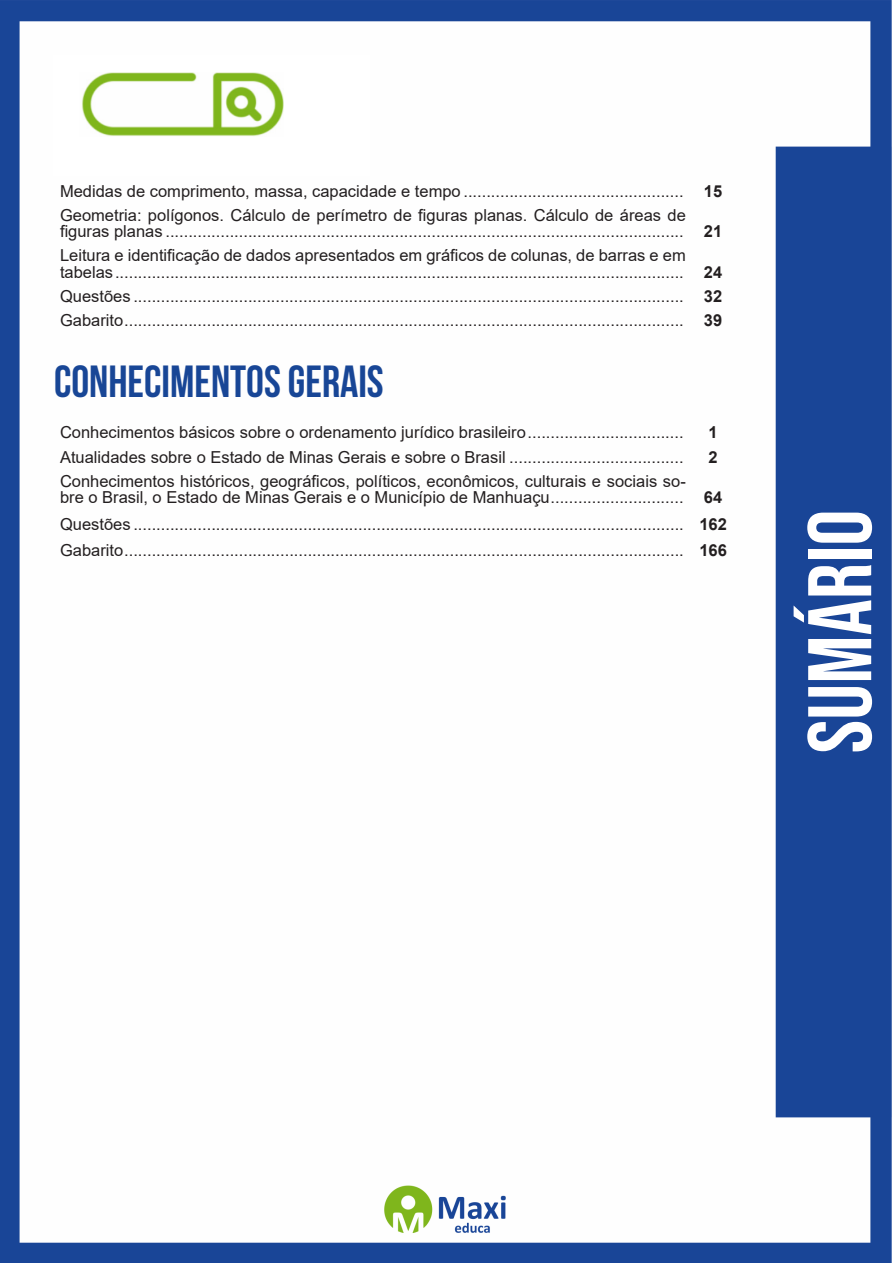
<style>
.page{position:relative;width:893px;height:1263px;background:#fff}
.page>*{position:absolute;margin:0;border:0;box-sizing:border-box;transform-origin:0 0}
.t1{font:90px "Bebas Neue";color:#fff}
.t2{font:700 45px "Bebas Neue";color:#184696}
.ALTERNATIVAS{font:16.5px/16.5px "Arial";color:#231f20}
.INDICE{font:700 16.5px "Arial";color:#231f20}
</style>
<div class="page">
<img style="left:0;top:0;width:892px;height:1263px">
<div style="left:53px;top:55px;width:317px;height:121px;background:#fff"></div>
<img style="left:82px;top:72px;width:201px;height:64px">
<p class="ALTERNATIVAS" style="left:60px;top:182px;width:625px">Medidas de comprimento, massa, capacidade e tempo ................................................</p>
<p class="INDICE" style="left:704px;top:179px;width:20px">15</p>
<p class="ALTERNATIVAS" style="left:60px;top:206px;width:627px">Geometria: polígonos. Cálculo de perímetro de figuras planas. Cálculo de áreas de figuras planas .................................................................................................................</p>
<p class="INDICE" style="left:704px;top:220px;width:20px">21</p>
<p class="ALTERNATIVAS" style="left:60px;top:247px;width:627px">Leitura e identificação de dados apresentados em gráficos de colunas, de barras e em tabelas............................................................................................................................</p>
<p class="INDICE" style="left:704px;top:260px;width:20px">24</p>
<p class="ALTERNATIVAS" style="left:60px;top:287px;width:625px">Questões ........................................................................................................................</p>
<p class="INDICE" style="left:704px;top:284px;width:20px">32</p>
<p class="ALTERNATIVAS" style="left:60px;top:311px;width:625px">Gabarito..........................................................................................................................</p>
<p class="INDICE" style="left:704px;top:308px;width:20px">39</p>
<p class="t2" style="left:54px;top:356px;width:331px">CONHECIMENTOS GERAIS</p>
<p class="ALTERNATIVAS" style="left:60px;top:424px;width:625px">Conhecimentos básicos sobre o ordenamento jurídico brasileiro..................................</p>
<p class="INDICE" style="left:708px;top:421px;width:11px">1</p>
<p class="ALTERNATIVAS" style="left:60px;top:448px;width:625px">Atualidades sobre o Estado de Minas Gerais e sobre o Brasil ......................................</p>
<p class="INDICE" style="left:708px;top:445px;width:11px">2</p>
<p class="ALTERNATIVAS" style="left:60px;top:472px;width:627px">Conhecimentos históricos, geográficos, políticos, econômicos, culturais e sociais so&shy;bre o Brasil, o Estado de Minas Gerais e o Município de Manhuaçu.............................</p>
<p class="INDICE" style="left:704px;top:486px;width:20px">64</p>
<p class="ALTERNATIVAS" style="left:60px;top:515px;width:625px">Questões ........................................................................................................................</p>
<p class="INDICE" style="left:699px;top:512px;width:29px">162</p>
<p class="ALTERNATIVAS" style="left:60px;top:542px;width:625px">Gabarito..........................................................................................................................</p>
<p class="INDICE" style="left:699px;top:539px;width:29px">166</p>
<h1 class="t1" style="left:789px;top:753px;width:245px;rotate:-90deg">sumário</h1>
</div>
